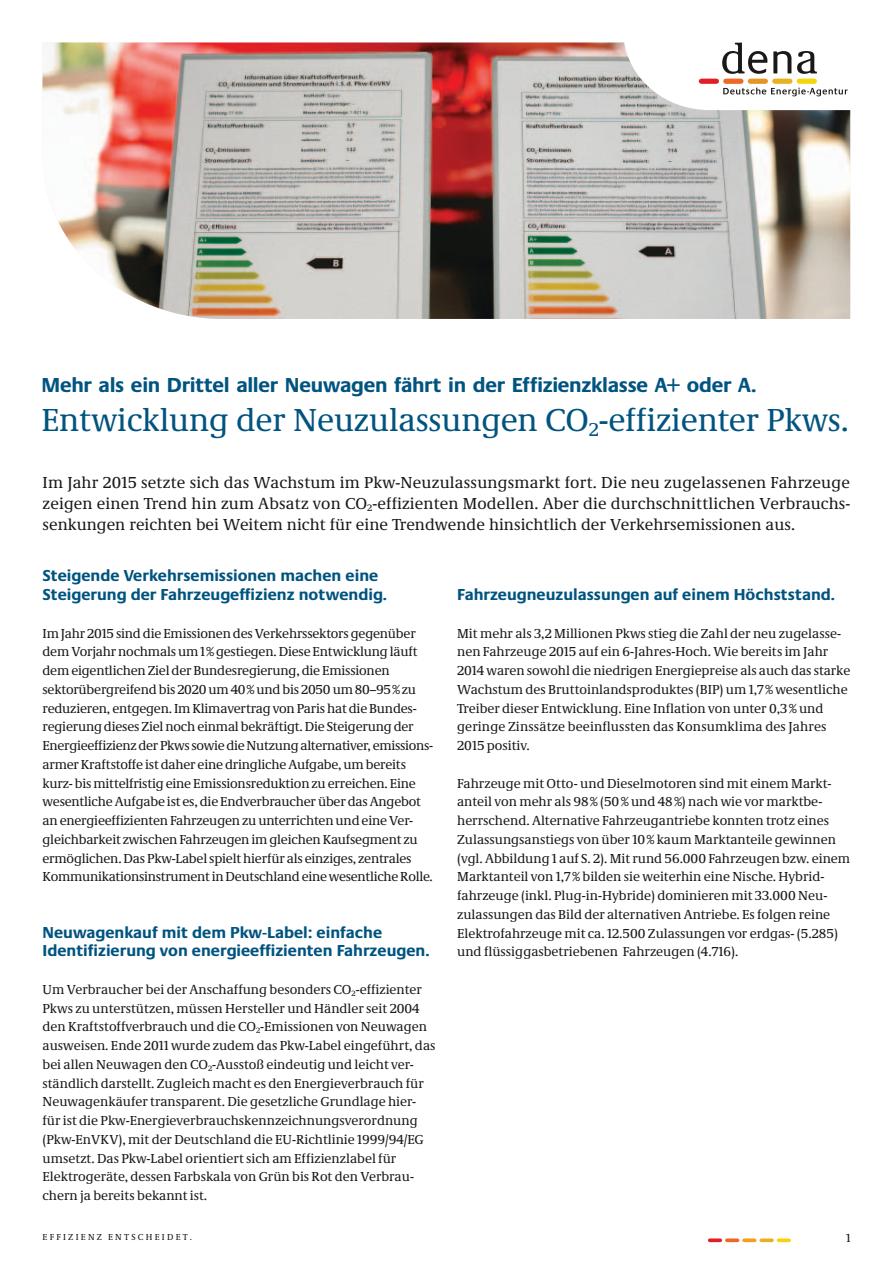
<style>
.page{position:relative;width:893px;height:1263px;background:#fff}
.page>*{position:absolute;margin:0;border:0;box-sizing:border-box;transform-origin:0 0}
.t1{font:33px "Neue Demos";letter-spacing:-.005em;color:#00547f}
.t2{font:700 21px "Neue Praxis";letter-spacing:-.015em;color:#00547f}
.t3{font:16.5px/21px "Neue Demos";letter-spacing:.005em;color:#1a1918;text-align:justify}
.t4{font:700 16.5px/18.8px "Neue Praxis";color:#00547f}
.t5{font:13.5px/18.8px "Neue Demos";color:#1a1918}
.t6{font:12px "Neue Demos";color:#1a1918}
.t7{font:9px "Neue Demos";color:#1a1918}
</style>
<div class="page">
<svg style="left:725px;top:1238px;width:14px;height:4px"></svg>
<svg style="left:708px;top:1238px;width:14px;height:4px"></svg>
<svg style="left:777px;top:1238px;width:14px;height:4px"></svg>
<svg style="left:759px;top:1238px;width:15px;height:4px"></svg>
<svg style="left:742px;top:1238px;width:14px;height:4px"></svg>
<img style="left:43px;top:43px;width:807px;height:276px">
<svg style="left:623px;top:42px;width:227px;height:68px"></svg>
<h2 class="t2" style="left:41px;top:372px;width:717px">Mehr als ein Drittel aller Neuwagen fährt in der Effizienzklasse A+ oder A.</h2>
<h1 class="t1" style="left:41px;top:400px;width:809px">Entwicklung der Neuzulassungen CO<sub>2</sub>-effizienter Pkws.</h1>
<p class="t3" style="left:43px;top:472px;width:809px">Im Jahr 2015 setzte sich das Wachstum im Pkw-Neuzulassungsmarkt fort. Die neu zugelassenen Fahrzeuge zeigen einen Trend hin zum Absatz von CO<sub>2</sub>-effizienten Modellen. Aber die durchschnittlichen Verbrauchs&shy;senkungen reichten bei Weitem nicht für eine Trendwende hinsichtlich der Verkehrsemissionen aus.</p>
<p class="t4" style="left:43px;top:566px;width:346px">Steigende Verkehrsemissionen machen eine<br>Steigerung der Fahrzeugeffizienz notwendig.</p>
<p class="t5" style="left:43px;top:623px;width:392px">Im Jahr 2015 sind die Emissionen des Verkehrssektors gegenüber dem Vorjahr nochmals um 1% gestiegen. Diese Entwicklung läuft dem eigentlichen Ziel der Bundesregierung, die Emissionen sektorübergreifend bis 2020 um 40% und bis 2050 um 80–95% zu reduzieren, entgegen. Im Klimavertrag von Paris hat die Bundes&shy;regierung dieses Ziel noch einmal bekräftigt. Die Steigerung der Energieeffizienz der Pkws sowie die Nutzung alternativer, emissions&shy;armer Kraftstoffe ist daher eine dringliche Aufgabe, um bereits kurz- bis mittelfristig eine Emissionsreduktion zu erreichen. Eine wesentliche Aufgabe ist es, die Endverbraucher über das Angebot an energieeffizienten Fahrzeugen zu unterrichten und eine Ver&shy;gleichbarkeit zwischen Fahrzeugen im gleichen Kaufsegment zu ermöglichen. Das Pkw-Label spielt hierfür als einziges, zentrales Kommunikationsinstrument in Deutschland eine wesentliche Rolle.</p>
<p class="t4" style="left:43px;top:922px;width:389px">Neuwagenkauf mit dem Pkw-Label: einfache<br>Identifizierung von energieeffizienten Fahrzeugen.</p>
<p class="t5" style="left:43px;top:980px;width:394px">Um Verbraucher bei der Anschaffung besonders CO<sub>2</sub>-effizienter Pkws zu unterstützen, müssen Hersteller und Händler seit 2004 den Kraftstoffverbrauch und die CO<sub>2</sub>-Emissionen von Neuwagen ausweisen. Ende 2011 wurde zudem das Pkw-Label eingeführt, das bei allen Neuwagen den CO<sub>2</sub>-Ausstoß eindeutig und leicht ver&shy;ständlich darstellt. Zugleich macht es den Energieverbrauch für Neuwagenkäufer transparent. Die gesetzliche Grundlage hier&shy;für ist die Pkw-Energieverbrauchskennzeichnungsverordnung (Pkw-EnVKV), mit der Deutschland die EU-Richtlinie 1999/94/EG umsetzt. Das Pkw-Label orientiert sich am Effizienzlabel für Elektrogeräte, dessen Farbskala von Grün bis Rot den Verbrau&shy;chern ja bereits bekannt ist.</p>
<p class="t4" style="left:457px;top:585px;width:379px">Fahrzeugneuzulassungen auf einem Höchststand.</p>
<p class="t5" style="left:457px;top:623px;width:395px">Mit mehr als 3,2 Millionen Pkws stieg die Zahl der neu zugelasse&shy;nen Fahrzeuge 2015 auf ein 6-Jahres-Hoch. Wie bereits im Jahr 2014 waren sowohl die niedrigen Energiepreise als auch das starke Wachstum des Bruttoinlandsproduktes (BIP) um 1,7% wesentliche Treiber dieser Entwicklung. Eine Inflation von unter 0,3% und geringe Zinssätze beeinflussten das Konsumklima des Jahres 2015 positiv.</p>
<p class="t5" style="left:457px;top:773px;width:395px">Fahrzeuge mit Otto- und Dieselmotoren sind mit einem Markt&shy;anteil von mehr als 98% (50% und 48%) nach wie vor marktbe&shy;herrschend. Alternative Fahrzeugantriebe konnten trotz eines Zulassungsanstiegs von über 10% kaum Marktanteile gewinnen (vgl. Abbildung 1 auf S. 2). Mit rund 56.000 Fahrzeugen bzw. einem Marktanteil von 1,7% bilden sie weiterhin eine Nische. Hybrid&shy;fahrzeuge (inkl. Plug-in-Hybride) dominieren mit 33.000 Neu&shy;zulassungen das Bild der alternativen Antriebe. Es folgen reine Elektrofahrzeuge mit ca. 12.500 Zulassungen vor erdgas- (5.285) und flüssiggasbetriebenen Fahrzeugen (4.716).</p>
<p class="t7" style="left:43px;top:1231px;width:14px">Effi</p>
<p class="t7" style="left:68px;top:1231px;width:15px">zien</p>
<p class="t7" style="left:97px;top:1231px;width:20px">z ent</p>
<p class="t7" style="left:131px;top:1231px;width:31px">sc heidet</p>
<p class="t7" style="left:190px;top:1231px;width:4px">.</p>
<p class="t6" style="left:846px;top:1230px;width:6px">1</p>
</div>
